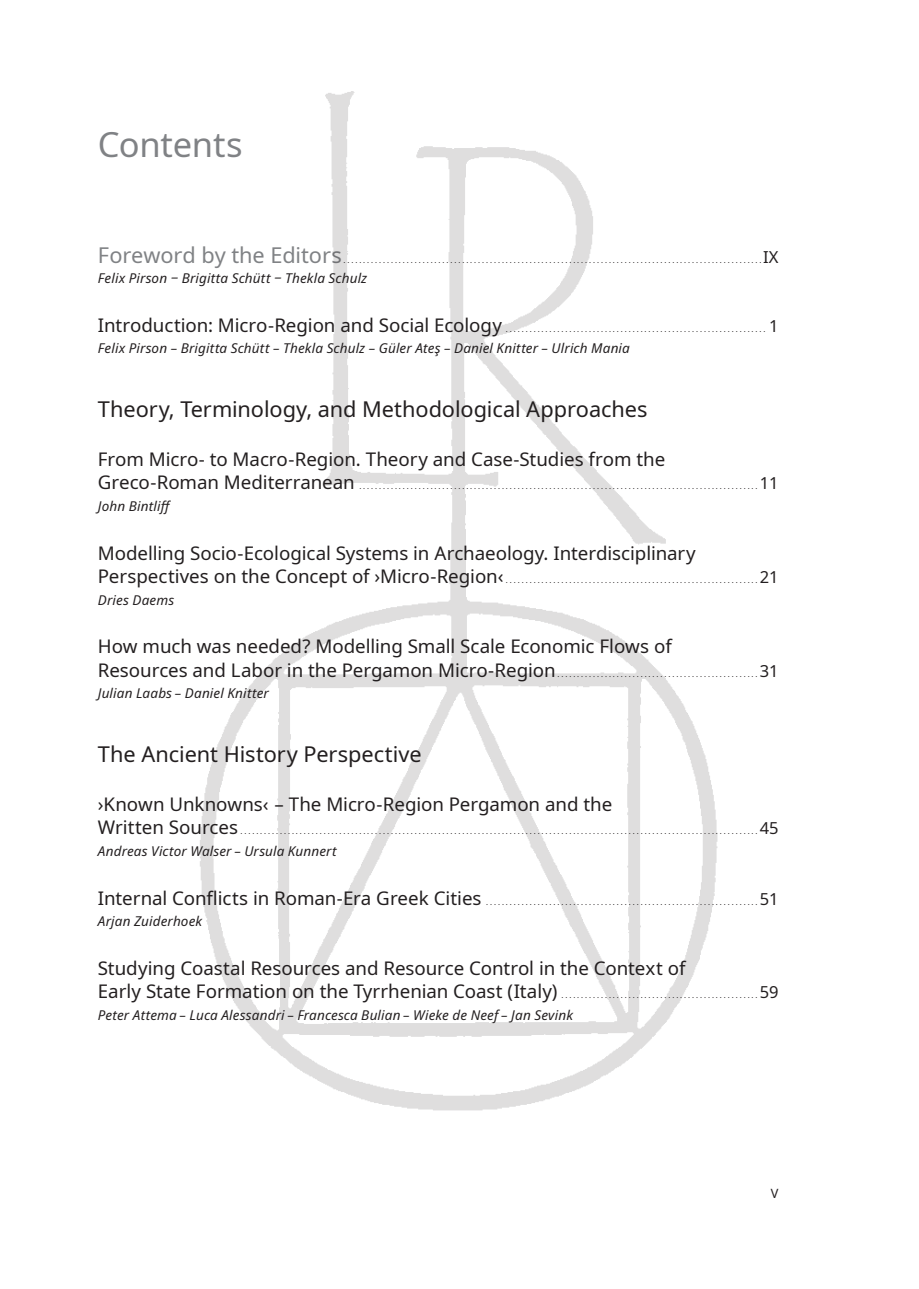
<style>
.page{position:relative;width:919px;height:1289px;background:#fff}
.page>*{position:absolute;margin:0;border:0;box-sizing:border-box;transform-origin:0 0}
.t1{font:34.5px "Noto Sans";letter-spacing:-.005em;color:#808285}
.t2{font:21.75px "Noto Sans";letter-spacing:-.005em;color:#231f20}
.t3{font:21.75px "Noto Sans";letter-spacing:-.005em;color:#808285}
.t4{font:18.75px/23.2px "Noto Sans";letter-spacing:-.005em;color:#231f20}
.t5{font:italic 13.5px "Noto Sans";letter-spacing:.01em;color:#231f20}
.t6{font:12.75px "Noto Sans";color:#231f20}
.t7{font:7.5px "Noto Sans";color:#231f20}
.s1{font-size:16.5px}
</style>
<div class="page">
<img style="left:200px;top:91px;width:518px;height:1020px">
<h1 class="t1" style="left:98px;top:120px;width:146px">Contents</h1>
<h2 class="t3" style="left:98px;top:240px;width:245px">Foreword by the Editors</h2>
<p class="t7" style="left:343px;top:255px;width:436px">. . . . . . . . . . . . . . . . . . . . . . . . . . . . . . . . . . . . . . . . . . . . . . . . . . . . . . . . . . . . . . . . . . . . . . . . . . . . . . . . . . . . . . . . . . . . . . . . . . . . . . . . . <span class="s1">IX</span></p>
<h3 class="t5" style="left:98px;top:268px;width:271px">Felix Pirson ‒ Brigitta Schütt ‒ Thekla Schulz</h3>
<h3 class="t4" style="left:98px;top:313px;width:405px">Introduction: Micro-Region and Social Ecology</h3>
<p class="t7" style="left:506px;top:323px;width:274px">. . . . . . . . . . . . . . . . . . . . . . . . . . . . . . . . . . . . . . . . . . . . . . . . . . . . . . . . . . . . . . . . . . <span class="s1">1</span></p>
<h3 class="t5" style="left:98px;top:338px;width:533px">Felix Pirson – Brigitta Schütt – Thekla Schulz – Güler Ateş – Daniel Knitter – Ulrich Mania</h3>
<h2 class="t2" style="left:98px;top:394px;width:551px">Theory, Terminology, and Methodological Approaches</h2>
<h3 class="t4" style="left:98px;top:448px;width:569px">From Micro- to Macro-Region. Theory and Case-Studies from the<br>Greco-Roman Mediterranean</h3>
<p class="t7" style="left:359px;top:481px;width:420px">. . . . . . . . . . . . . . . . . . . . . . . . . . . . . . . . . . . . . . . . . . . . . . . . . . . . . . . . . . . . . . . . . . . . . . . . . . . . . . . . . . . . . . . . . . . . . . . . . . . . <span class="s1">11</span></p>
<h3 class="t5" style="left:98px;top:496px;width:76px">John Bintliff</h3>
<h3 class="t4" style="left:98px;top:541px;width:599px">Modelling Socio-Ecological Systems in Archaeology . Interdisciplinary<br>Perspectives on the Concept of ›Micro-Region‹</h3>
<p class="t7" style="left:506px;top:575px;width:274px">. . . . . . . . . . . . . . . . . . . . . . . . . . . . . . . . . . . . . . . . . . . . . . . . . . . . . . . . . . . . . . . <span class="s1">21</span></p>
<h3 class="t5" style="left:98px;top:590px;width:78px">Dries Daems</h3>
<h3 class="t4" style="left:98px;top:635px;width:575px">How much was needed? Modelling Small Scale Economic Flows of<br>Resources and Labor in the Pergamon Micro-Region</h3>
<p class="t7" style="left:557px;top:668px;width:222px">. . . . . . . . . . . . . . . . . . . . . . . . . . . . . . . . . . . . . . . . . . . . . . . . . . <span class="s1">31</span></p>
<h3 class="t5" style="left:98px;top:683px;width:172px">Julian Laabs – Daniel Knitter</h3>
<h2 class="t2" style="left:98px;top:739px;width:325px">The Ancient History Perspective</h2>
<h3 class="t4" style="left:98px;top:793px;width:516px">›Known Unknowns‹ – The Micro-Region Pergamon and the<br>Written Sources</h3>
<p class="t7" style="left:240px;top:826px;width:539px">. . . . . . . . . . . . . . . . . . . . . . . . . . . . . . . . . . . . . . . . . . . . . . . . . . . . . . . . . . . . . . . . . . . . . . . . . . . . . . . . . . . . . . . . . . . . . . . . . . . . . . . . . . . . . . . . . . . . . . . . . . . . . . . . . . <span class="s1">45</span></p>
<h3 class="t5" style="left:98px;top:841px;width:240px">Andreas Victor Walser – Ursula Kunnert</h3>
<h3 class="t4" style="left:98px;top:886px;width:385px">Internal Conflicts in Roman-Era Greek Cities</h3>
<p class="t7" style="left:486px;top:896px;width:294px">. . . . . . . . . . . . . . . . . . . . . . . . . . . . . . . . . . . . . . . . . . . . . . . . . . . . . . . . . . . . . . . . . . . . <span class="s1">51</span></p>
<h3 class="t5" style="left:98px;top:911px;width:106px">Arjan Zuiderhoek</h3>
<h3 class="t4" style="left:98px;top:957px;width:589px">Studying Coastal Resources and Resource Control in the Context of<br>Early State Formation on the Tyrrhenian Coast (Italy)</h3>
<p class="t7" style="left:561px;top:990px;width:219px">. . . . . . . . . . . . . . . . . . . . . . . . . . . . . . . . . . . . . . . . . . . . . . . . . <span class="s1">59</span></p>
<h3 class="t5" style="left:98px;top:1005px;width:476px">Peter Attema – Luca Alessandri – Francesca Bulian – Wieke de Neef – Jan Sevink</h3>
<h3 class="t6" style="left:770px;top:1184px;width:9px">V</h3>
</div>
